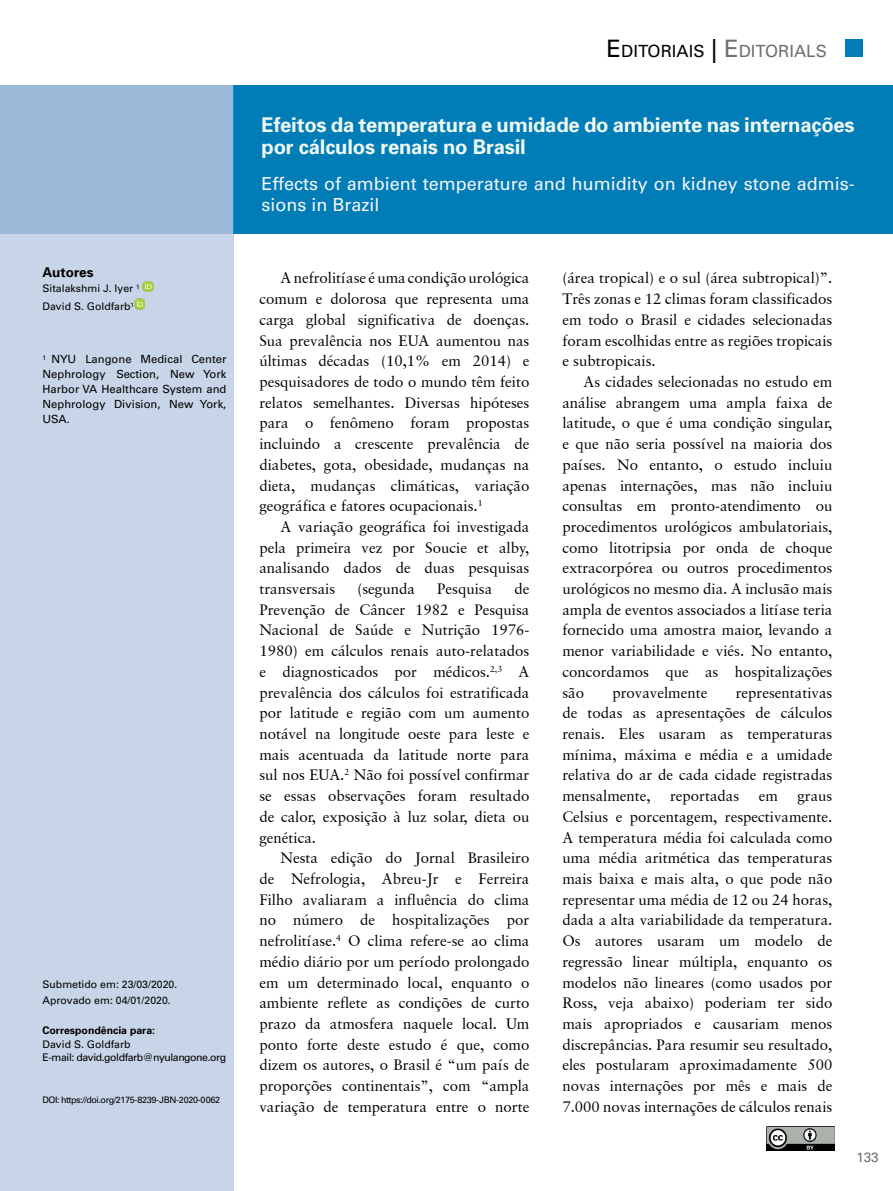
<style>
.page{position:relative;width:893px;height:1191px;background:#fff}
.page>*{position:absolute;margin:0;border:0;box-sizing:border-box;transform-origin:0 0}
.t1{font:20.25px/22.5px "Univers 65 Bold";letter-spacing:-.01em;color:#f0f8f3}
.t2{font:18px/21.6px "Univers LT Std";color:#f6f4f9}
.t3{font:16.8px "Univers LT Std";color:#000101}
.t4{font:15px/20.7px "Garamond Retrospective S Si";color:#000;text-align:justify}
.t5{font:13.5px "Univers 65 Bold";color:#000}
.t6{font:13.5px "Univers LT Std";color:#6d6e71}
.t7{font:11.25px/15px "Univers LT Std";color:#000;text-align:justify}
.t8{font:10.5px/18.6px "Univers LT Std";color:#000}
.t9{font:10.5px/13.5px "Univers LT Std";letter-spacing:-.04em;color:#000}
.t10{font:10.5px "Univers 65 Bold";color:#000}
.t11{font:9px "Univers LT Std";letter-spacing:-.03em;color:#000101}
.s1{font-size:24px}
.s2{font-size:24px;color:#000}
.s3{font-size:24px;color:#6e6f72}
.s4{color:#6e6f72}
</style>
<div class="page">
<div style="left:0;top:234px;width:234px;height:957px;background:#c8d5e8"></div>
<div style="left:234px;top:85px;width:659px;height:149px;background:#007cb7"></div>
<div style="left:0;top:85px;width:234px;height:149px;background:#9cb8d8"></div>
<div style="left:845px;top:40px;width:17px;height:17px;background:#007cb7"></div>
<svg style="left:143px;top:281px;width:10px;height:11px"></svg>
<svg style="left:134px;top:298px;width:11px;height:11px"></svg>
<img style="left:766px;top:1126px;width:68px;height:24px">
<p class="t5" style="left:43px;top:264px;width:53px">Autores</p>
<p class="t8" style="left:43px;top:279px;width:99px">Sitalakshmi J. Iyer ¹<br>David S. Goldfarb<sup>1</sup></p>
<p class="t7" style="left:43px;top:352px;width:185px"><sup>1</sup> NYU Langone Medical Center Nephrology Section, New York Harbor VA Healthcare System and Nephrology Division, New York, USA.</p>
<p class="t8" style="left:43px;top:976px;width:136px;line-height:15.6px">Submetido em: 23/03/2020.<br>Aprovado em: 04/01/2020.</p>
<p class="t10" style="left:43px;top:1024px;width:114px">Correspondência para:</p>
<p class="t9" style="left:43px;top:1037px;width:185px">David S. Goldfarb<br>E-mail: david.goldfarb@nyulangone.org</p>
<p class="t11" style="left:43px;top:1094px;width:179px">DOI: https://doi.org/2175-8239-JBN-2020-0062</p>
<p class="t3" style="left:607px;top:41px;width:222px"><span class="s1">E</span>DITORIAIS <span class="s2">|</span> <span class="s3">E</span><span class="s4">DITORIALS</span></p>
<h1 class="t1" style="left:261px;top:113px;width:595px">Efeitos da temperatura e umidade do ambiente nas internações por cálculos renais no Brasil</h1>
<p class="t2" style="left:261px;top:172px;width:595px">Effects of ambient temperature and humidity on kidney stone admis&shy;sions in Brazil</p>
<p class="t4" style="left:259px;top:268px;width:272px;text-indent:21px">A nefrolitíase é uma condição urológica comum e dolorosa que representa uma carga global significativa de doenças.<br>Sua prevalência nos EUA aumentou nas últimas décadas (10,1% em 2014) e pesquisadores de todo o mundo têm feito relatos semelhantes. Diversas hipóteses para o fenômeno foram propostas incluindo a crescente prevalência de diabetes, gota, obesidade, mudanças na dieta, mudanças climáticas, variação geográfica e fatores ocupacionais.<sup>1</sup></p>
<p class="t4" style="left:259px;top:516px;width:272px;text-indent:21px">A variação geográfica foi investigada pela primeira vez por Soucie et alby, analisando dados de duas pesquisas transversais</p>
<p class="t4" style="left:259px;top:578px;width:272px;text-indent:255px">de Prevenção de Câncer 1982 e Pesquisa Nacional de Saúde e Nutrição 1976- 1980) em cálculos renais auto-relatados e diagnosticados por médicos.<sup>2,3</sup> A prevalência dos cálculos foi estratificada por latitude e região com um aumento notável na longitude oeste para leste e mais acentuada da latitude norte para sul nos EUA.<sup>2</sup> Não foi possível confirmar se essas observações foram resultado de calor, exposição à luz solar, dieta ou genética.</p>
<p class="t4" style="left:259px;top:847px;width:272px;text-indent:21px">Nesta edição do Jornal Brasileiro de Nefrologia, Abreu-Jr e Ferreira Filho avaliaram a influência do clima no número de hospitalizações por nefrolitíase.<sup>4</sup> O clima refere-se ao clima médio diário por um período prolongado em um determinado local, enquanto o ambiente reflete as condições de curto prazo da atmosfera naquele local. Um ponto forte deste estudo é que, como dizem os autores, o Brasil é “um país de proporções continentais”, com “ampla variação de temperatura entre o norte</p>
<p class="t4" style="left:357px;top:578px;width:59px">(segunda</p>
<p class="t4" style="left:437px;top:578px;width:57px">Pesquisa</p>
<p class="t4" style="left:562px;top:268px;width:272px">(área tropical) e o sul (área subtropical)”.<br>Três zonas e 12 climas foram classificados em todo o Brasil e cidades selecionadas foram escolhidas entre as regiões tropicais e subtropicais.</p>
<p class="t4" style="left:562px;top:371px;width:272px;text-indent:21px">As cidades selecionadas no estudo em análise abrangem uma ampla faixa de latitude, o que é uma condição singular, e que não seria possível na maioria dos países. No entanto, o estudo incluiu apenas internações, mas não incluiu consultas em pronto-atendimento ou procedimentos urológicos ambulatoriais, como litotripsia por onda de choque extracorpórea ou outros procedimentos urológicos no mesmo dia. A inclusão mais ampla de eventos associados a litíase teria fornecido uma amostra maior, levando a menor variabilidade e viés. No entanto, concordamos que as hospitalizações são</p>
<p class="t4" style="left:612px;top:682px;width:96px">provavelmente</p>
<p class="t4" style="left:562px;top:682px;width:272px;text-indent:173px">representativas de todas as apresentações de cálculos renais. Eles usaram as temperaturas mínima, máxima e média e a umidade relativa do ar de cada cidade registradas mensalmente,</p>
<p class="t4" style="left:670px;top:785px;width:71px">reportadas</p>
<p class="t4" style="left:759px;top:785px;width:21px">em</p>
<p class="t4" style="left:562px;top:785px;width:272px;text-indent:235px">graus Celsius e porcentagem, respectivamente.<br>A temperatura média foi calculada como uma média aritmética das temperaturas mais baixa e mais alta, o que pode não representar uma média de 12 ou 24 horas, dada a alta variabilidade da temperatura.<br>Os autores usaram um modelo de regressão linear múltipla, enquanto os modelos não lineares (como usados por Ross, veja abaixo) poderiam ter sido mais apropriados e causariam menos discrepâncias. Para resumir seu resultado, eles postularam aproximadamente 500 novas internações por mês e mais de 7.000 novas internações de cálculos renais</p>
<p class="t6" style="left:856px;top:1149px;width:24px">133</p>
</div>
